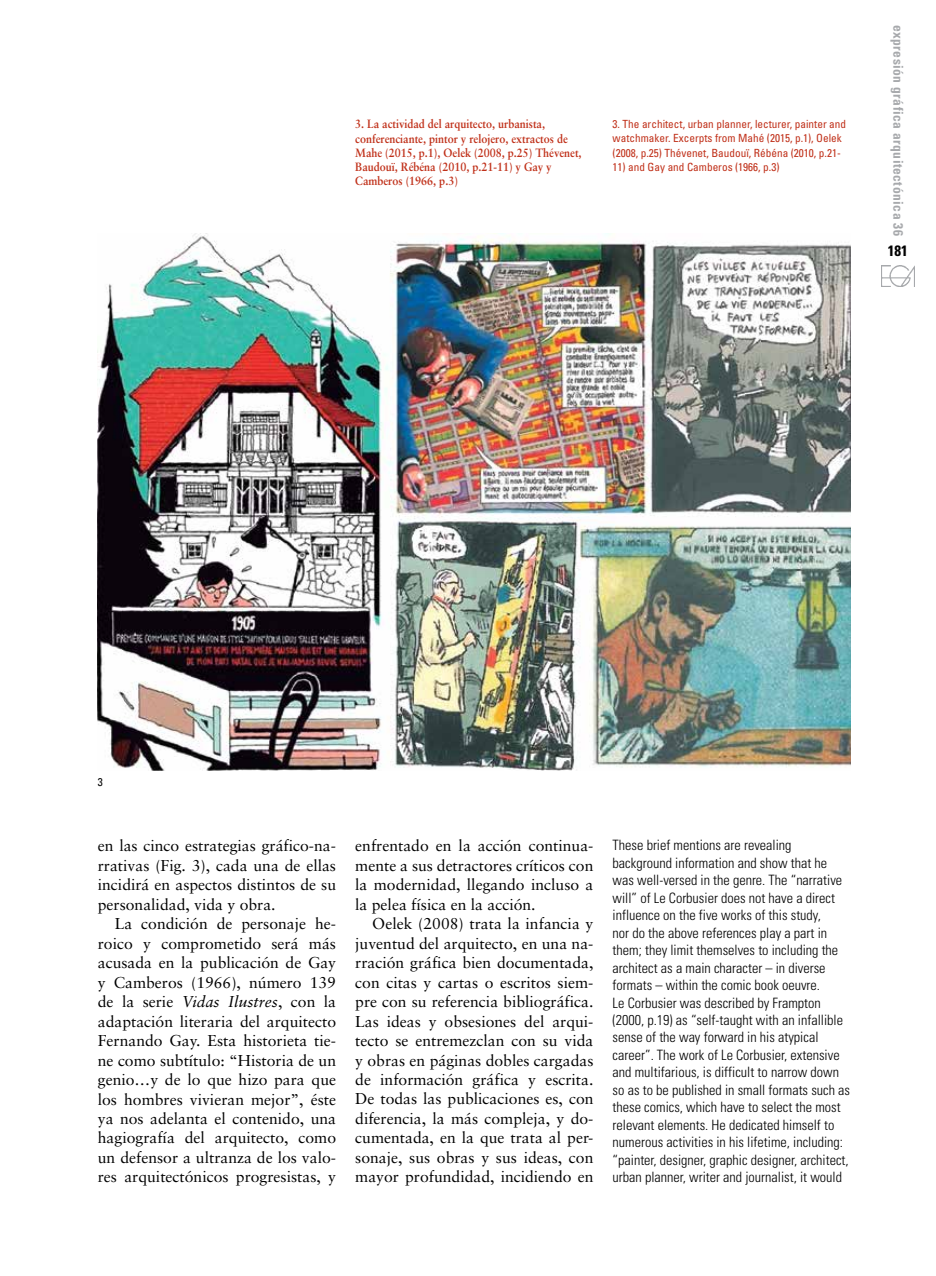
<style>
.page{position:relative;width:936px;height:1276px;background:#fff}
.page>*{position:absolute;margin:0;border:0;box-sizing:border-box;transform-origin:0 0}
.t1{font:15.75px/19.5px "Sabon";color:#000;text-align:justify}
.t2{font:700 condensed 15px "Univers";color:#000}
.t3{font:300 condensed 14.25px/17.4px "Univers";color:#000}
.t4{font:700 condensed 13.5px "Univers";letter-spacing:.035em;color:#a7a9ac}
.t5{font:700 12px/14.2px "Sabon";color:#c03019;scale:.9 1}
.t6{font:condensed 11.25px/14.2px "Univers";color:#c03019}
.t7{font:condensed 11.25px "Univers";color:#000}
.s1{font-style:italic}
</style>
<div class="page">
<img style="left:881px;top:265px;width:33px;height:21px">
<img style="left:98px;top:234px;width:752px;height:536px">
<p class="t5" style="left:355px;top:117px;width:253px">3. La actividad del arquitecto, urbanista, conferenciante, pintor y relojero, extractos de Mahe (2015, p.1), Oelek (2008, p.25) Thévenet, Baudouï, Rébéna (2010, p.21-11) y Gay y Camberos (1966, p.3)</p>
<p class="t6" style="left:612px;top:117px;width:235px">3. The architect, urban planner, lecturer, painter and watchmaker. Excerpts from Mahé (2015, p.1), Oelek (2008, p.25) Thévenet, Baudouï, Rébéna (2010, p.21-</p>
<p class="t6" style="left:612px;top:160px;width:168px">11) and Gay and Camberos (1966, p.3)</p>
<p class="t4" style="left:906px;top:25px;width:213px;rotate:90deg">expresión gráfica arquitectónica 36</p>
<p class="t2" style="left:887px;top:242px;width:21px">181</p>
<p class="t7" style="left:98px;top:775px;width:6px">3</p>
<p class="t1" style="left:98px;top:835px;width:240px">en las cinco estrategias gráfico-na&shy;rrativas (Fig. 3), cada una de ellas incidirá en aspectos distintos de su personalidad, vida y obra.</p>
<p class="t1" style="left:98px;top:913px;width:240px;text-indent:17px">La condición de personaje he&shy;roico y comprometido será más acusada en la publicación de Gay y Camberos (1966), número 139 de la serie <span class="s1">Vidas Ilustres</span>, con la adaptación literaria del arquitecto Fernando Gay. Esta historieta tie&shy;ne como subtítulo: “Historia de un genio…y de lo que hizo para que los hombres vivieran mejor”, éste ya nos adelanta el contenido, una hagiografía del arquitecto, como un defensor a ultranza de los valo&shy;res arquitectónicos progresistas, y</p>
<p class="t1" style="left:355px;top:835px;width:240px">enfrentado en la acción continua&shy;mente a sus detractores críticos con la modernidad, llegando incluso a la pelea física en la acción.</p>
<p class="t1" style="left:355px;top:913px;width:240px;text-indent:17px">Oelek (2008) trata la infancia y juventud del arquitecto, en una na&shy;rración gráfica bien documentada, con citas y cartas o escritos siem&shy;pre con su referencia bibliográfica.<br>Las ideas y obsesiones del arqui&shy;tecto se entremezclan con su vida y obras en páginas dobles cargadas de información gráfica y escrita.<br>De todas las publicaciones es, con diferencia, la más compleja, y do&shy;cumentada, en la que trata al per&shy;sonaje, sus obras y sus ideas, con mayor profundidad, incidiendo en</p>
<p class="t3" style="left:612px;top:836px;width:239px">These brief mentions are revealing background information and show that he was well-versed in the genre. The “narrative will” of Le Corbusier does not have a direct influence on the five works of this study,<br>nor do the above references play a part in them; they limit themselves to including the architect as a main character – in diverse formats – within the comic book oeuvre.<br>Le Corbusier was described by Frampton (2000, p.19) as “self-taught with an infallible sense of the way forward in his atypical career”. The work of Le Corbusier, extensive and multifarious, is difficult to narrow down so as to be published in small formats such as these comics, which have to select the most relevant elements. He dedicated himself to numerous activities in his lifetime, including: “painter, designer, graphic designer, architect, urban planner, writer and journalist, it would</p>
</div>
